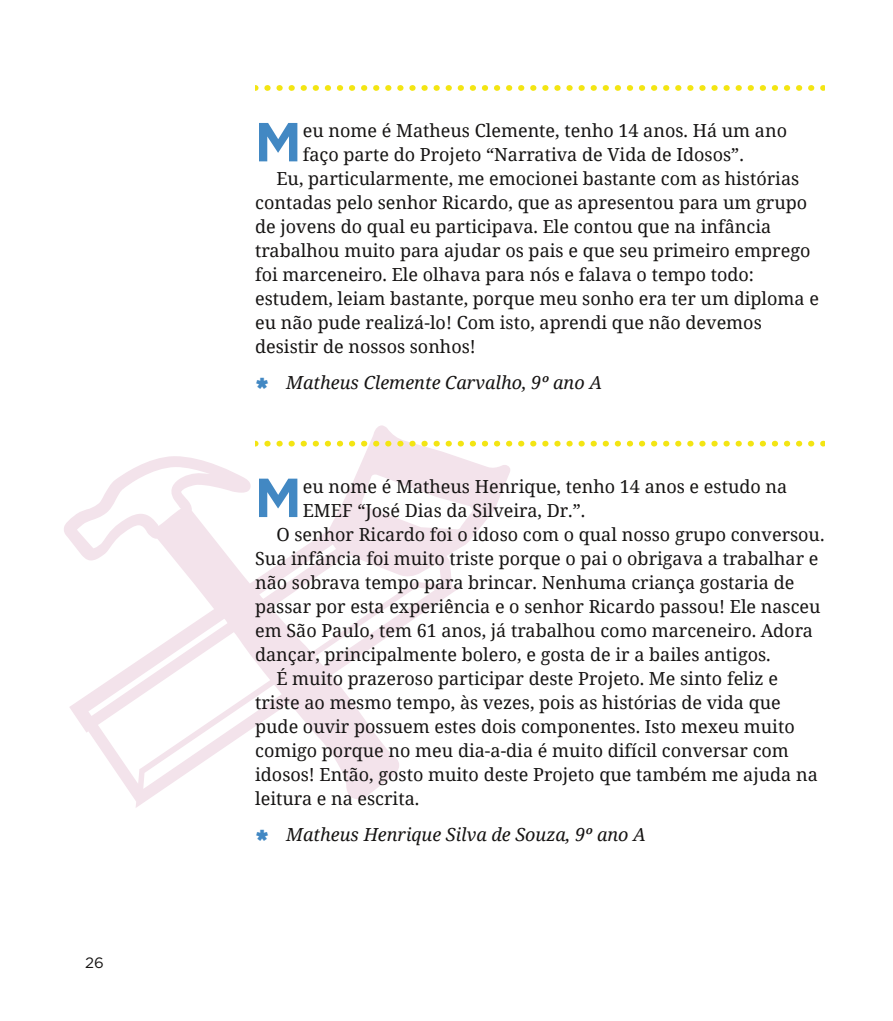
<style>
.page{position:relative;width:893px;height:1021px;background:#fff}
.page>*{position:absolute;margin:0;border:0;box-sizing:border-box;transform-origin:0 0}
.t1{font:700 54.9px "Gotham";color:#4288c3}
.t2{font:18px "Noto Serif";color:#161413}
.t3{font:italic 18px "Noto Serif";color:#161413}
.t4{font:15px "Gotham";color:#161413}
</style>
<div class="page">
<svg style="left:64px;top:425px;width:446px;height:383px"></svg>
<svg style="left:255px;top:85px;width:570px;height:6px"></svg>
<svg style="left:255px;top:441px;width:570px;height:5px"></svg>
<p class="t4" style="left:85px;top:955px;width:20px">26</p>
<h1 class="t1" style="left:254px;top:117px;width:49px">M</h1>
<p class="t2" style="left:303px;top:118px;width:486px">eu nome é Matheus Clemente, tenho 14 anos. Há um ano</p>
<p class="t2" style="left:303px;top:142px;width:443px">faço parte do Projeto “Narrativa de Vida de Idosos”.</p>
<p class="t2" style="left:276px;top:166px;width:524px">Eu, particularmente, me emocionei bastante com as histórias</p>
<p class="t2" style="left:255px;top:190px;width:554px">contadas pelo senhor Ricardo, que as apresentou para um grupo</p>
<p class="t2" style="left:255px;top:214px;width:518px">de jovens do qual eu participava. Ele contou que na infância</p>
<p class="t2" style="left:255px;top:238px;width:557px">trabalhou muito para ajudar os pais e que seu primeiro emprego</p>
<p class="t2" style="left:255px;top:262px;width:500px">foi marceneiro. Ele olhava para nós e falava o tempo todo:</p>
<p class="t2" style="left:255px;top:286px;width:565px">estudem, leiam bastante, porque meu sonho era ter um diploma e</p>
<p class="t2" style="left:255px;top:310px;width:508px">eu não pude realizá-lo! Com isto, aprendi que não devemos</p>
<p class="t2" style="left:255px;top:334px;width:222px">desistir de nossos sonhos!</p>
<p class="t3" style="left:286px;top:370px;width:317px">Matheus Clemente Carvalho, 9º ano A</p>
<h1 class="t1" style="left:254px;top:473px;width:49px">M</h1>
<p class="t2" style="left:303px;top:474px;width:486px">eu nome é Matheus Henrique, tenho 14 anos e estudo na</p>
<p class="t2" style="left:303px;top:498px;width:284px">EMEF “José Dias da Silveira, Dr.”.</p>
<p class="t2" style="left:276px;top:522px;width:550px">O senhor Ricardo foi o idoso com o qual nosso grupo conversou.</p>
<p class="t2" style="left:255px;top:546px;width:565px">Sua infância foi muito triste porque o pai o obrigava a trabalhar e</p>
<p class="t2" style="left:255px;top:570px;width:541px">não sobrava tempo para brincar. Nenhuma criança gostaria de</p>
<p class="t2" style="left:255px;top:594px;width:567px">passar por esta experiência e o senhor Ricardo passou! Ele nasceu</p>
<p class="t2" style="left:255px;top:618px;width:559px">em São Paulo, tem 61 anos, já trabalhou como marceneiro. Adora</p>
<p class="t2" style="left:255px;top:642px;width:517px">dançar, principalmente bolero, e gosta de ir a bailes antigos.</p>
<p class="t2" style="left:276px;top:666px;width:503px">É muito prazeroso participar deste Projeto. Me sinto feliz e</p>
<p class="t2" style="left:255px;top:690px;width:527px">triste ao mesmo tempo, às vezes, pois as histórias de vida que</p>
<p class="t2" style="left:255px;top:714px;width:541px">pude ouvir possuem estes dois componentes. Isto mexeu muito</p>
<p class="t2" style="left:255px;top:738px;width:535px">comigo porque no meu dia-a-dia é muito difícil conversar com</p>
<p class="t2" style="left:255px;top:762px;width:564px">idosos! Então, gosto muito deste Projeto que também me ajuda na</p>
<p class="t2" style="left:255px;top:786px;width:166px">leitura e na escrita.</p>
<p class="t3" style="left:286px;top:822px;width:361px">Matheus Henrique Silva de Souza, 9º ano A</p>
</div>
